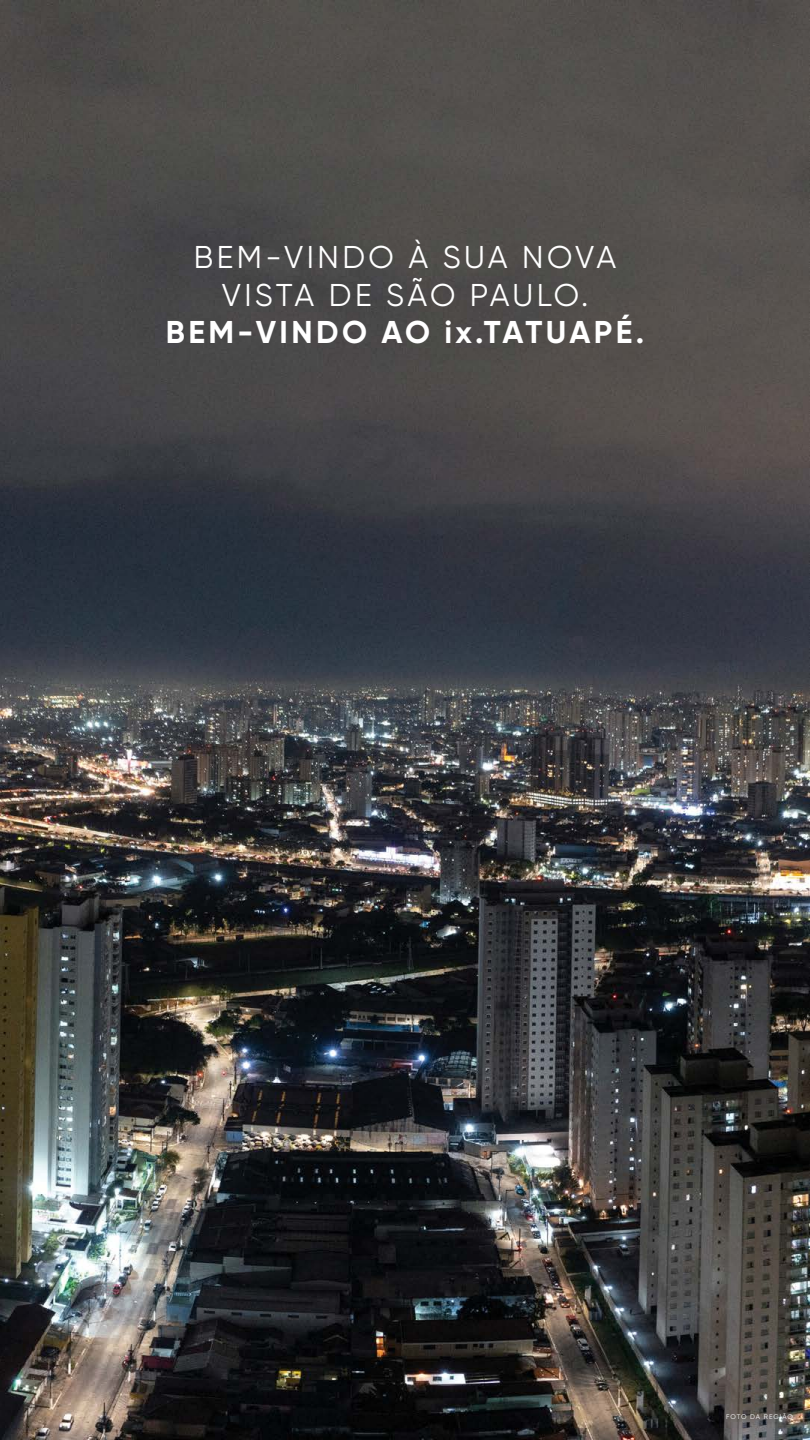
<style>
.page{position:relative;width:810px;height:1440px;background:#fff}
.page>*{position:absolute;margin:0;border:0;box-sizing:border-box;transform-origin:0 0}
.t1{font:31.5px/37.5px "Gilroy";letter-spacing:.105em;color:#fff;text-align:center}
.t2{font:700 31.5px "Gilroy";letter-spacing:.11em;color:#fff}
.t3{font:6.75px "Gilroy";letter-spacing:.145em;color:#fff}
</style>
<div class="page">
<img style="left:0;top:0;width:810px;height:1440px">
<p class="t1" style="left:194px;top:238px;width:424px">BEM-VINDO À SUA NOVA<br>VISTA DE SÃO PAULO.</p>
<p class="t2" style="left:166px;top:312px;width:480px">BEM-VINDO AO ix.TATUAPÉ.</p>
<p class="t3" style="left:726px;top:1412px;width:68px">FOTO DA REGIÃO</p>
</div>
